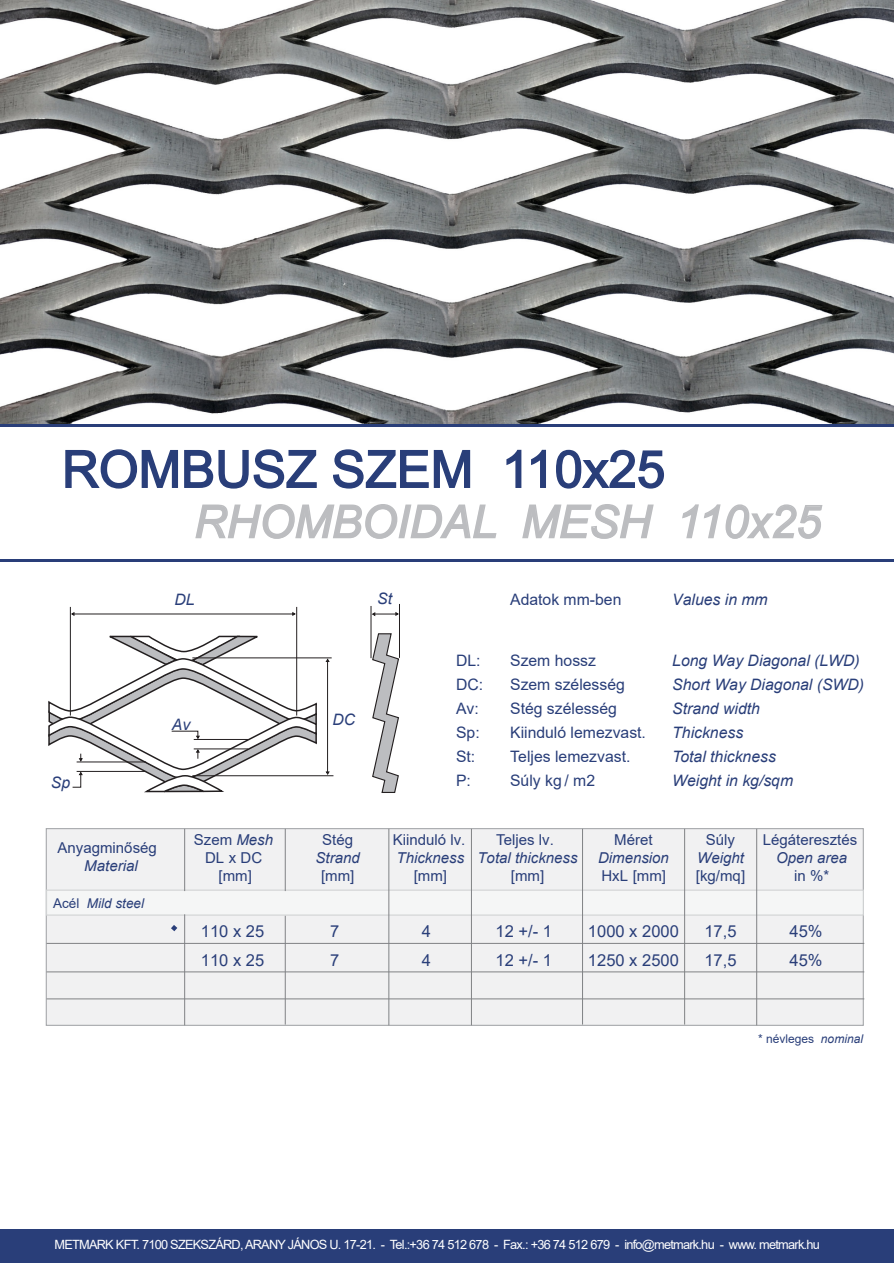
<style>
.page{position:relative;width:894px;height:1263px;background:#fff}
.page>*{position:absolute;margin:0;border:0;box-sizing:border-box;transform-origin:0 0}
.t1{font:51px "Arial";color:#293e79}
.t2{font:italic 45px "Arial";color:#bcbdc0}
.t3{font:16.5px "Arial";color:#293e79}
.t4{font:italic 15.75px "Arial";color:#293e79}
.t5{font:15.75px "Arial";color:#293e79}
.t6{font:15px/18px "Arial";color:#293e79;text-align:center}
.t7{font:italic 15px "Arial";color:#293e79}
.t8{font:italic 13.5px "Arial";color:#293e79}
.t9{font:12.75px "Arial";letter-spacing:-.06em;color:#fff}
.t10{font:12px "Arial";color:#293e79}
.s1{font-style:normal}
.s2{font-style:italic}
</style>
<div class="page">
<div style="left:0;top:1229px;width:893px;height:34px;background:#293e79"></div>
<div style="left:46px;top:828px;width:817px;height:198px;background:#f1f1f2;border:1px solid #a7a9ac"></div>
<div style="left:46px;top:889px;width:817px;height:27px;background:#f5f6f6;border:1px solid #d1d3d4"></div>
<hr style="left:184px;top:829px;width:1px;height:62px;background:#808285">
<hr style="left:184px;top:914px;width:1px;height:111px;background:#808285">
<hr style="left:285px;top:829px;width:1px;height:62px;background:#808285">
<hr style="left:285px;top:916px;width:1px;height:108px;background:#808285">
<hr style="left:388px;top:829px;width:1px;height:196px;background:#808285">
<hr style="left:471px;top:829px;width:1px;height:196px;background:#808285">
<hr style="left:582px;top:829px;width:1px;height:195px;background:#808285">
<hr style="left:684px;top:829px;width:1px;height:195px;background:#808285">
<hr style="left:756px;top:829px;width:1px;height:196px;background:#808285">
<hr style="left:46px;top:943px;width:817px;height:1px;background:#808285">
<hr style="left:46px;top:971px;width:817px;height:1px;background:#808285">
<hr style="left:46px;top:998px;width:817px;height:1px;background:#808285">
<hr style="left:370px;top:606px;width:1px;height:52px;background:#231f20">
<hr style="left:399px;top:604px;width:1px;height:54px;background:#231f20">
<svg style="left:371px;top:633px;width:28px;height:160px"></svg>
<svg style="left:325px;top:658px;width:5px;height:4px"></svg>
<svg style="left:325px;top:771px;width:5px;height:4px"></svg>
<svg style="left:371px;top:611px;width:28px;height:6px"></svg>
<hr style="left:192px;top:657px;width:139px;height:1px;background:#231f20">
<hr style="left:327px;top:660px;width:1px;height:113px;background:#231f20">
<hr style="left:296px;top:607px;width:1px;height:108px;background:#231f20">
<hr style="left:70px;top:607px;width:1px;height:108px;background:#231f20">
<hr style="left:192px;top:775px;width:141px;height:1px;background:#231f20">
<hr style="left:73px;top:614px;width:221px;height:1px;background:#231f20">
<svg style="left:48px;top:634px;width:269px;height:159px"></svg>
<hr style="left:194px;top:748px;width:54px;height:1px;background:#231f20">
<hr style="left:194px;top:739px;width:54px;height:1px;background:#231f20">
<svg style="left:65px;top:449px;width:432px;height:90px"></svg>
<svg style="left:506px;top:449px;width:158px;height:90px"></svg>
<svg style="left:682px;top:504px;width:141px;height:35px"></svg>
<hr style="left:0;top:559px;width:893px;height:3px;background:#293e79">
<svg style="left:171px;top:925px;width:6px;height:6px"></svg>
<img style="left:0;top:0;width:893px;height:424px">
<hr style="left:0;top:424px;width:893px;height:3px;background:#293e79">
<h1 class="t1" style="left:62px;top:450px;width:604px">ROMBUSZ SZEM 110x25</h1>
<h2 class="t2" style="left:194px;top:505px;width:628px">RHOMBOIDAL MESH 110x25</h2>
<p class="t4" style="left:174px;top:593px;width:22px">DL</p>
<p class="t4" style="left:377px;top:593px;width:16px">St</p>
<p class="t4" style="left:172px;top:718px;width:20px">Av</p>
<p class="t4" style="left:332px;top:713px;width:24px">DC</p>
<p class="t5" style="left:510px;top:593px;width:113px">Adatok mm-ben</p>
<p class="t4" style="left:672px;top:593px;width:97px">Values in mm</p>
<p class="t5" style="left:456px;top:655px;width:26px">DL:</p>
<p class="t5" style="left:510px;top:655px;width:87px">Szem hossz</p>
<p class="t4" style="left:672px;top:655px;width:189px">Long Way Diagonal (LWD)</p>
<p class="t5" style="left:456px;top:679px;width:29px">DC:</p>
<p class="t5" style="left:510px;top:679px;width:116px">Szem szélesség</p>
<p class="t4" style="left:672px;top:679px;width:193px">Short Way Diagonal (SWD)</p>
<p class="t5" style="left:456px;top:703px;width:24px">Av:</p>
<p class="t5" style="left:510px;top:703px;width:108px">Stég szélesség</p>
<p class="t4" style="left:672px;top:703px;width:89px">Strand width</p>
<p class="t5" style="left:456px;top:727px;width:25px">Sp:</p>
<p class="t5" style="left:510px;top:727px;width:137px">Kiinduló lemezvast.</p>
<p class="t4" style="left:672px;top:727px;width:72px">Thickness</p>
<p class="t5" style="left:456px;top:751px;width:21px">St:</p>
<p class="t5" style="left:510px;top:751px;width:122px">Teljes lemezvast.</p>
<p class="t4" style="left:672px;top:751px;width:105px">Total thickness</p>
<p class="t4" style="left:51px;top:777px;width:21px">Sp</p>
<p class="t5" style="left:456px;top:775px;width:16px">P:</p>
<p class="t5" style="left:510px;top:775px;width:86px">Súly kg / m2</p>
<p class="t4" style="left:672px;top:775px;width:122px">Weight in kg/sqm</p>
<p class="t6" style="left:58px;top:840px;width:101px">Anyagminőség</p>
<p class="t7" style="left:84px;top:860px;width:55px">Material</p>
<p class="t8" style="left:53px;top:898px;width:92px"><span class="s1">Acél</span> Mild steel</p>
<p class="t6" style="left:194px;top:832px;width:81px">Szem <span class="s2">Mesh<br></span>DL x DC [mm]</p>
<p class="t6" style="left:322px;top:832px;width:32px">Stég</p>
<p class="t7" style="left:315px;top:852px;width:46px">Strand</p>
<p class="t6" style="left:321px;top:868px;width:35px">[mm]</p>
<p class="t6" style="left:393px;top:832px;width:74px">Kiinduló lv.</p>
<p class="t7" style="left:396px;top:852px;width:69px">Thickness</p>
<p class="t6" style="left:413px;top:868px;width:35px">[mm]</p>
<p class="t6" style="left:496px;top:832px;width:59px">Teljes lv.</p>
<p class="t7" style="left:477px;top:852px;width:102px">Total thickness</p>
<p class="t6" style="left:510px;top:868px;width:35px">[mm]</p>
<p class="t6" style="left:614px;top:832px;width:40px">Méret</p>
<p class="t7" style="left:597px;top:852px;width:72px">Dimension</p>
<p class="t6" style="left:601px;top:868px;width:66px">HxL [mm]</p>
<p class="t6" style="left:705px;top:832px;width:31px">Súly</p>
<p class="t7" style="left:697px;top:852px;width:48px">Weight</p>
<p class="t6" style="left:695px;top:868px;width:51px">[kg/mq]</p>
<p class="t6" style="left:762px;top:832px;width:96px">Légáteresztés</p>
<p class="t7" style="left:776px;top:852px;width:72px">Open area</p>
<p class="t6" style="left:793px;top:868px;width:37px">in %*</p>
<p class="t3" style="left:201px;top:925px;width:65px">110 x 25</p>
<p class="t3" style="left:330px;top:925px;width:11px">7</p>
<p class="t3" style="left:421px;top:925px;width:11px">4</p>
<p class="t3" style="left:495px;top:925px;width:58px">12 +/- 1</p>
<p class="t3" style="left:587px;top:925px;width:92px">1000 x 2000</p>
<p class="t3" style="left:704px;top:925px;width:34px">17,5</p>
<p class="t3" style="left:789px;top:925px;width:35px">45%</p>
<p class="t3" style="left:201px;top:954px;width:65px">110 x 25</p>
<p class="t3" style="left:330px;top:954px;width:11px">7</p>
<p class="t3" style="left:421px;top:954px;width:11px">4</p>
<p class="t3" style="left:495px;top:954px;width:58px">12 +/- 1</p>
<p class="t3" style="left:587px;top:954px;width:92px">1250 x 2500</p>
<p class="t3" style="left:704px;top:954px;width:34px">17,5</p>
<p class="t3" style="left:789px;top:954px;width:35px">45%</p>
<p class="t10" style="left:757px;top:1034px;width:106px">* névleges <span class="s2">nominal</span></p>
<p class="t9" style="left:54px;top:1240px;width:766px">METMARK KFT. 7100 SZEKSZÁRD, ARANY JÁNOS U. 17-21. - Tel.:+36 74 512 678 - Fax.: +36 74 512 679 - info@metmark.hu - www. metmark.hu</p>
</div>
